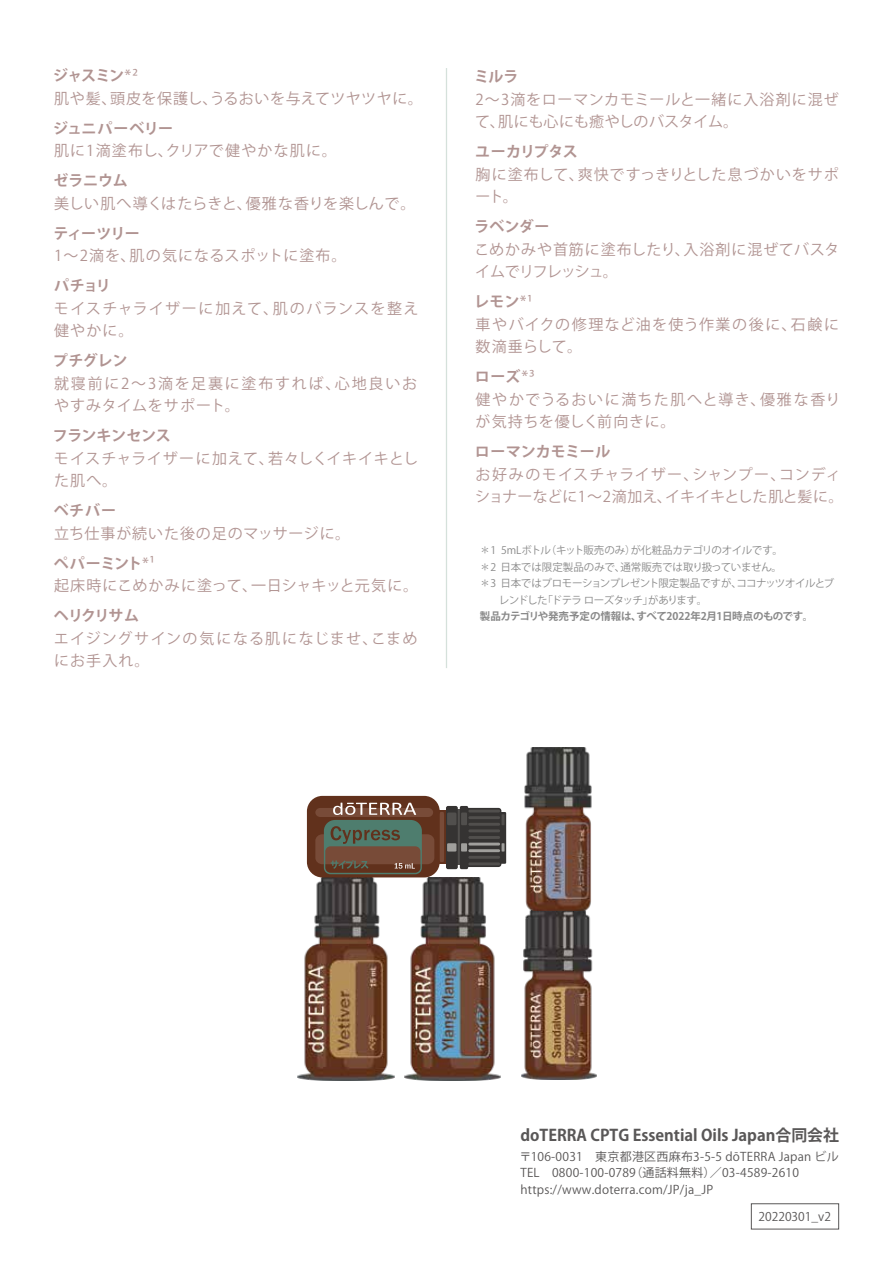
<style>
.page{position:relative;width:893px;height:1263px;background:#fff}
.page>*{position:absolute;margin:0;border:0;box-sizing:border-box;transform-origin:0 0}
.t1{font:700 15.9px "Koz Go Pro";color:#595757}
.t2{font:15px/22.5px "Koz Go Pro";letter-spacing:.08em;color:#b19492}
.t3{font:15px/22.5px "Koz Go Pro";letter-spacing:.06em;color:#b19492}
.t4{font:15px/22.5px "Koz Go Pro";letter-spacing:.04em;color:#b19492}
.t5{font:15px/22.5px "Koz Go Pro";letter-spacing:.02em;color:#b19492}
.t6{font:700 15px "Koz Go Pro";letter-spacing:-.01em;color:#b19492}
.t7{font:15px/22.5px "Koz Go Pro";letter-spacing:.025em;color:#b19492}
.t8{font:15px/22.5px "Koz Go Pro";letter-spacing:.11em;color:#b19492}
.t9{font:15px/22.5px "Koz Go Pro";letter-spacing:.085em;color:#b19492}
.t10{font:700 15px "Koz Go Pro";letter-spacing:-.04em;color:#b19492}
.t11{font:12px/16.5px "Koz Go Pro";letter-spacing:.02em;color:#595757}
.t12{font:12px "Koz Go Pro";color:#595757}
.t13{font:10.5px "Koz Go Pro";letter-spacing:-.04em;color:#898989}
.t14{font:700 10.5px "Koz Go Pro";letter-spacing:-.025em;color:#898989}
.t15{font:10.5px "Koz Go Pro";letter-spacing:-.01em;color:#898989}
.s1{font-weight:700}
</style>
<div class="page">
<div style="left:751px;top:1203px;width:88px;height:26px;border:1px solid #595757"></div>
<hr style="left:446px;top:68px;width:1px;height:600px;background:#d5e1db">
<img style="left:298px;top:877px;width:97px;height:203px">
<img style="left:405px;top:877px;width:96px;height:203px">
<img style="left:521px;top:747px;width:75px;height:332px">
<div style="left:307px;top:796px;width:133px;height:81px;background:#61311c;border-radius:15px"></div>
<div style="left:439px;top:810px;width:9px;height:54px;background:#61311c"></div>
<svg style="left:440px;top:812px;width:4px;height:50px"></svg>
<div style="left:451px;top:810px;width:35px;height:55px;background:#514f4d"></div>
<div style="left:446px;top:806px;width:12px;height:63px;background:#353332;border-radius:2px"></div>
<div style="left:447px;top:812px;width:9px;height:13px;background:#514f4d"></div>
<div style="left:447px;top:843px;width:9px;height:8px;background:#a09f9c"></div>
<svg style="left:460px;top:806px;width:46px;height:63px"></svg>
<svg style="left:315px;top:803px;width:118px;height:71px"></svg>
<p class="t4" style="left:53px;top:65px;width:371px"><span class="s1">ジャスミン</span>*²<br>肌や髪、頭皮を保護し、うるおいを与えてツヤツヤに。</p>
<p class="t10" style="left:53px;top:119px;width:121px">ジュニパーベリー</p>
<p class="t2" style="left:54px;top:140px;width:284px">肌に1滴塗布し、クリアで健やかな肌に。</p>
<p class="t6" style="left:54px;top:171px;width:76px">ゼラニウム</p>
<p class="t5" style="left:54px;top:192px;width:363px">美しい肌へ導くはたらきと、優雅な香りを楽しんで。</p>
<p class="t6" style="left:53px;top:224px;width:88px">ティーツリー</p>
<p class="t3" style="left:54px;top:245px;width:294px">1～2滴を、肌の気になるスポットに塗布。</p>
<p class="t6" style="left:54px;top:276px;width:58px">パチョリ</p>
<p class="t2" style="left:54px;top:297px;width:366px">モイスチャライザーに加えて、肌のバランスを整え健やかに。</p>
<p class="t6" style="left:53px;top:351px;width:76px">プチグレン</p>
<p class="t8" style="left:54px;top:372px;width:365px">就寝前に2～3滴を足裏に塗布すれば、心地良いおやすみタイムをサポート。</p>
<p class="t6" style="left:53px;top:426px;width:119px">フランキンセンス</p>
<p class="t3" style="left:54px;top:447px;width:366px">モイスチャライザーに加えて、若々しくイキイキとした肌へ。</p>
<p class="t6" style="left:54px;top:501px;width:64px">ベチバー</p>
<p class="t3" style="left:54px;top:519px;width:298px;line-height:30px">立ち仕事が続いた後の足のマッサージに。<span class="s1">ペパーミント</span>*¹</p>
<p class="t7" style="left:54px;top:575px;width:366px">起床時にこめかみに塗って、一日シャキッと元気に。</p>
<p class="t6" style="left:54px;top:606px;width:87px">ヘリクリサム</p>
<p class="t2" style="left:54px;top:627px;width:365px">エイジングサインの気になる肌になじませ、こまめにお手入れ。</p>
<p class="t6" style="left:474px;top:67px;width:46px">ミルラ</p>
<p class="t4" style="left:475px;top:88px;width:365px">2〜3滴をローマンカモミールと一緒に入浴剤に混ぜて、肌にも心にも癒やしのバスタイム。</p>
<p class="t6" style="left:475px;top:142px;width:104px">ユーカリプタス</p>
<p class="t3" style="left:475px;top:163px;width:365px">胸に塗布して、爽快ですっきりとした息づかいをサポート。</p>
<p class="t6" style="left:474px;top:217px;width:77px">ラベンダー</p>
<p class="t7" style="left:474px;top:238px;width:367px">こめかみや首筋に塗布したり、入浴剤に混ぜてバスタイムでリフレッシュ。</p>
<p class="t9" style="left:474px;top:291px;width:366px"><span class="s1">レモン</span>*¹<br>車やバイクの修理など油を使う作業の後に、石鹸に数滴垂らして。</p>
<p class="t2" style="left:475px;top:366px;width:367px"><span class="s1">ローズ</span>*³<br>健やかでうるおいに満ちた肌へと導き、優雅な香りが気持ちを優しく前向きに。</p>
<p class="t6" style="left:475px;top:442px;width:137px">ローマンカモミール</p>
<p class="t5" style="left:475px;top:463px;width:370px">お好みのモイスチャライザー、シャンプー、コンディショナーなどに1～2滴加え、イキイキとした肌と髪に。</p>
<p class="t13" style="left:480px;top:544px;width:305px">＊1 5mLボトル（キット販売のみ）が化粧品カテゴリのオイルです。</p>
<p class="t15" style="left:480px;top:560px;width:304px">＊2 日本では限定製品のみで、通常販売では取り扱っていません。</p>
<p class="t13" style="left:480px;top:577px;width:356px">＊3 日本ではプロモーションプレゼント限定製品ですが、ココナッツオイルとブ</p>
<p class="t13" style="left:499px;top:593px;width:210px">レンドした「ドテラ ローズタッチ」があります。</p>
<p class="t14" style="left:480px;top:610px;width:335px">製品カテゴリや発売予定の情報は、すべて2022年2月1日時点のものです。</p>
<p class="t1" style="left:520px;top:1125px;width:320px">doTERRA CPTG Essential Oils Japan合同会社</p>
<p class="t11" style="left:519px;top:1148px;width:321px">〒106-0031　東京都港区西麻布3-5-5 dōTERRA Japan ビル<br>TEL　0800-100-0789（通話料無料）／03-4589-2610 https://www.doterra.com/JP/ja_JP</p>
<p class="t12" style="left:758px;top:1208px;width:74px">20220301_v2</p>
</div>
